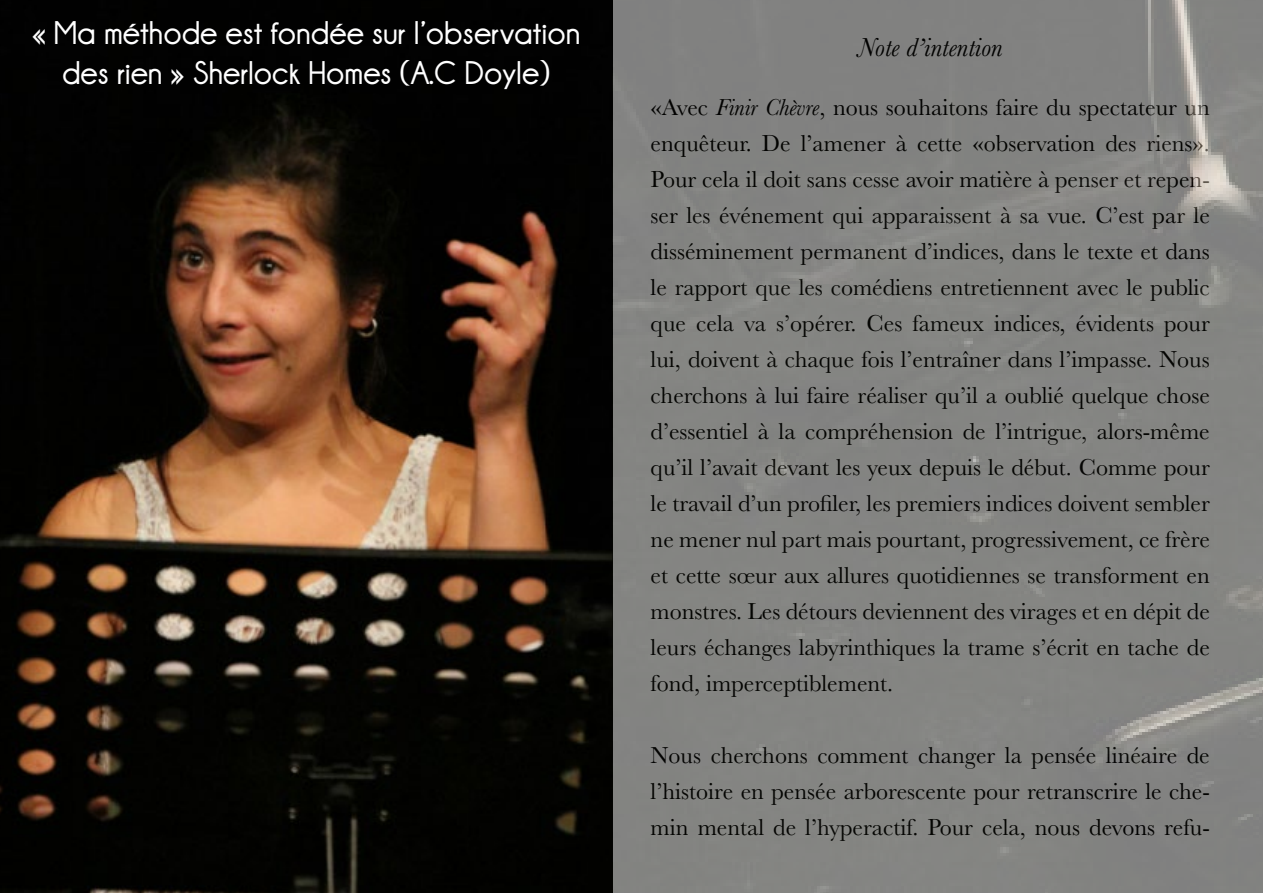
<style>
.page{position:relative;width:1263px;height:893px;background:#fff}
.page>*{position:absolute;margin:0;border:0;box-sizing:border-box;transform-origin:0 0}
.t1{font:700 33px/39.6px "Champagne&Limousines";color:#fff;text-align:center}
.t2{font:italic 27px "Baskerville";color:#000}
.t3{font:24px/36px "Baskerville";color:#000;text-align:justify}
.s1{font-style:italic}
</style>
<div class="page">
<img style="left:0;top:0;width:1263px;height:893px">
<p class="t1" style="left:32px;top:13px;width:550px">« Ma méthode est fondée sur l’observation des rien » Sherlock Homes (A.C Doyle)</p>
<p class="t2" style="left:858px;top:30px;width:146px">Note d’intention</p>
<p class="t3" style="left:651px;top:90px;width:561px">«Avec <span class="s1">Finir Chèvre</span>, nous souhaitons faire du spectateur un enquêteur. De l’amener à cette «observation des riens».<br>Pour cela il doit sans cesse avoir matière à penser et repen&shy;ser les événement qui apparaissent à sa vue. C’est par le disséminement permanent d’indices, dans le texte et dans le rapport que les comédiens entretiennent avec le public que cela va s’opérer. Ces fameux indices, évidents pour lui, doivent à chaque fois l’entraîner dans l’impasse. Nous cherchons à lui faire réaliser qu’il a oublié quelque chose d’essentiel à la compréhension de l’intrigue, alors-même qu’il l’avait devant les yeux depuis le début. Comme pour le travail d’un profiler, les premiers indices doivent sembler ne mener nul part mais pourtant, progressivement, ce frère et cette sœur aux allures quotidiennes se transforment en monstres. Les détours deviennent des virages et en dépit de leurs échanges labyrinthiques la trame s’écrit en tache de fond, imperceptiblement.</p>
<p class="t3" style="left:651px;top:738px;width:561px">Nous cherchons comment changer la pensée linéaire de l’histoire en pensée arborescente pour retranscrire le che&shy;min mental de l’hyperactif. Pour cela, nous devons refu-</p>
</div>
